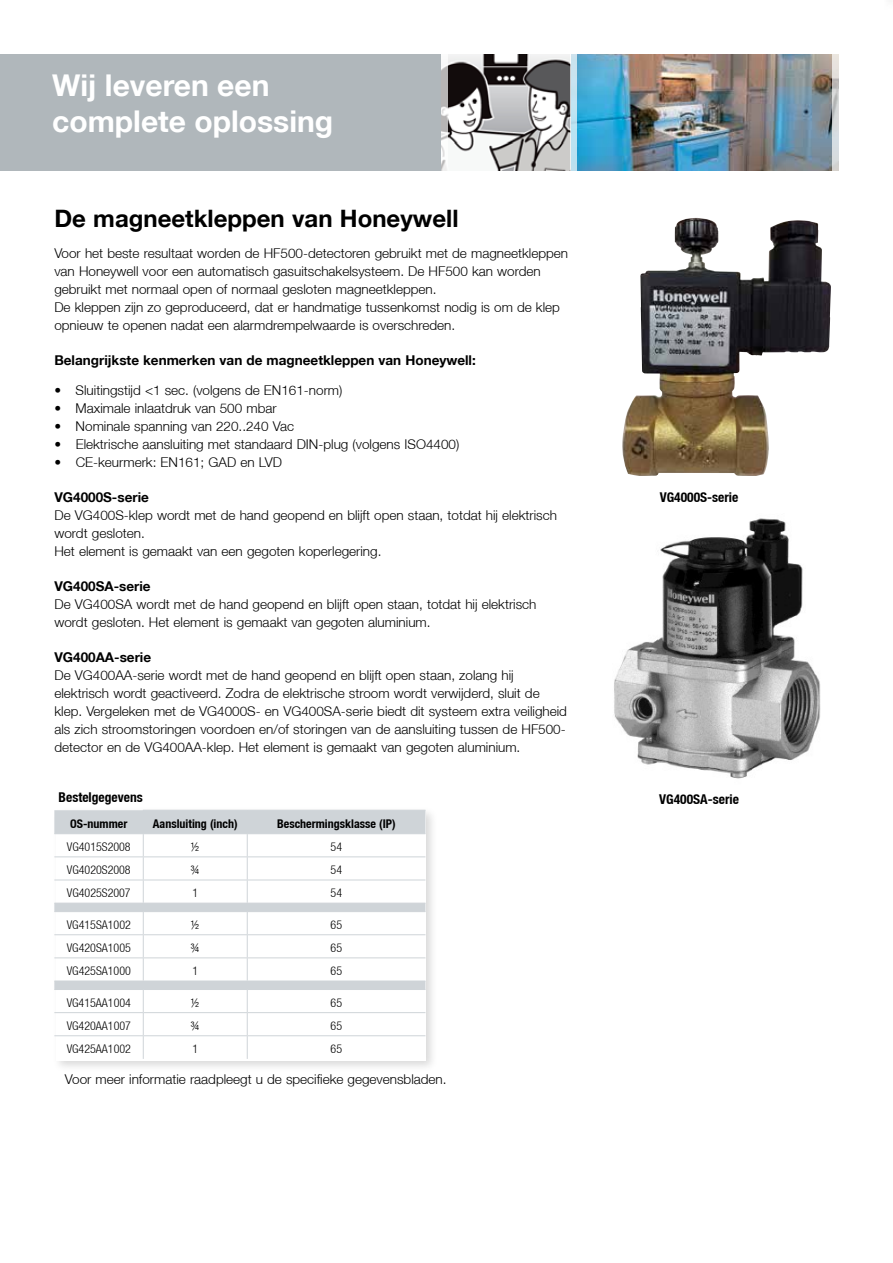
<style>
.page{position:relative;width:893px;height:1263px;background:#fff}
.page>*{position:absolute;margin:0;border:0;box-sizing:border-box;transform-origin:0 0}
.t1{font:700 30px/36px "Helvetica Neue LT";color:#fff}
.t2{font:700 24px "Helvetica Neue LT";color:#000}
.t3{font:300 13.5px/18px "Helvetica Neue LT";color:#000}
.t4{font:700 13.5px "Helvetica Neue LT";color:#000}
.t5{font:700 condensed 13.5px "Helvetica Neue LT";color:#000}
.t6{font:300 condensed 12px "Helvetica Neue LT";color:#000}
.t7{font:700 condensed 12px "Helvetica Neue LT";color:#000}
</style>
<div class="page">
<div style="left:0;top:54px;width:839px;height:116px;background:#b0b7bb"></div>
<img style="left:448px;top:54px;width:384px;height:116px">
<svg style="left:832px;top:54px;width:7px;height:117px"></svg>
<svg style="left:442px;top:54px;width:6px;height:117px"></svg>
<div style="left:570px;top:52px;width:7px;height:120px;background:#bee3f1"></div>
<div style="left:52px;top:806px;width:386px;height:267px;background:#000;opacity:.15"></div>
<div style="left:56px;top:810px;width:369px;height:250px;background:#fff"></div>
<svg style="left:54px;top:810px;width:371px;height:179px"></svg>
<hr style="left:54px;top:833px;width:89px;height:1px;background:#cfd4d8">
<hr style="left:143px;top:833px;width:104px;height:1px;background:#cfd4d8">
<hr style="left:247px;top:833px;width:178px;height:1px;background:#cfd4d8">
<hr style="left:54px;top:856px;width:89px;height:1px;background:#cfd4d8">
<hr style="left:143px;top:856px;width:104px;height:1px;background:#cfd4d8">
<hr style="left:247px;top:856px;width:178px;height:1px;background:#cfd4d8">
<hr style="left:54px;top:880px;width:89px;height:1px;background:#cfd4d8">
<hr style="left:143px;top:880px;width:104px;height:1px;background:#cfd4d8">
<hr style="left:247px;top:880px;width:178px;height:1px;background:#cfd4d8">
<hr style="left:54px;top:903px;width:89px;height:1px;background:#cfd4d8">
<hr style="left:143px;top:903px;width:104px;height:1px;background:#cfd4d8">
<hr style="left:247px;top:903px;width:178px;height:1px;background:#cfd4d8">
<hr style="left:54px;top:911px;width:89px;height:1px;background:#cfd4d8">
<hr style="left:143px;top:911px;width:104px;height:1px;background:#cfd4d8">
<hr style="left:247px;top:911px;width:178px;height:1px;background:#cfd4d8">
<hr style="left:54px;top:934px;width:89px;height:1px;background:#cfd4d8">
<hr style="left:143px;top:934px;width:104px;height:1px;background:#cfd4d8">
<hr style="left:247px;top:934px;width:178px;height:1px;background:#cfd4d8">
<hr style="left:54px;top:957px;width:89px;height:1px;background:#cfd4d8">
<hr style="left:143px;top:957px;width:104px;height:1px;background:#cfd4d8">
<hr style="left:247px;top:957px;width:178px;height:1px;background:#cfd4d8">
<hr style="left:54px;top:981px;width:89px;height:1px;background:#cfd4d8">
<hr style="left:143px;top:981px;width:104px;height:1px;background:#cfd4d8">
<hr style="left:247px;top:981px;width:178px;height:1px;background:#cfd4d8">
<hr style="left:54px;top:989px;width:89px;height:1px;background:#cfd4d8">
<hr style="left:143px;top:989px;width:104px;height:1px;background:#cfd4d8">
<hr style="left:247px;top:989px;width:178px;height:1px;background:#cfd4d8">
<hr style="left:54px;top:1012px;width:89px;height:1px;background:#cfd4d8">
<hr style="left:143px;top:1012px;width:104px;height:1px;background:#cfd4d8">
<hr style="left:247px;top:1012px;width:178px;height:1px;background:#cfd4d8">
<hr style="left:54px;top:1035px;width:89px;height:1px;background:#cfd4d8">
<hr style="left:143px;top:1035px;width:104px;height:1px;background:#cfd4d8">
<svg style="left:143px;top:811px;width:1px;height:248px"></svg>
<hr style="left:247px;top:1035px;width:178px;height:1px;background:#cfd4d8">
<svg style="left:247px;top:811px;width:1px;height:248px"></svg>
<hr style="left:143px;top:810px;width:104px;height:1px;background:#cfd4d8">
<hr style="left:247px;top:810px;width:178px;height:1px;background:#cfd4d8">
<img style="left:622px;top:218px;width:209px;height:258px">
<img style="left:614px;top:518px;width:207px;height:261px">
<h1 class="t1" style="left:52px;top:67px;width:282px">Wij leveren een complete oplossing</h1>
<h2 class="t2" style="left:54px;top:204px;width:406px">De magneetkleppen van Honeywell</h2>
<p class="t3" style="left:54px;top:244px;width:515px">Voor het beste resultaat worden de HF500-detectoren gebruikt met de magneetkleppen van Honeywell voor een automatisch gasuitschakelsysteem. De HF500 kan worden gebruikt met normaal open of normaal gesloten magneetkleppen.<br>De kleppen zijn zo geproduceerd, dat er handmatige tussenkomst nodig is om de klep opnieuw te openen nadat een alarmdrempelwaarde is overschreden.</p>
<p class="t4" style="left:54px;top:351px;width:423px">Belangrijkste kenmerken van de magneetkleppen van Honeywell:</p>
<p class="t3" style="left:54px;top:381px;width:290px">• Sluitingstijd &lt;1 sec. (volgens de EN161-norm)</p>
<p class="t3" style="left:54px;top:399px;width:224px">• Maximale inlaatdruk van 500 mbar</p>
<p class="t3" style="left:54px;top:417px;width:241px">• Nominale spanning van 220..240 Vac</p>
<p class="t3" style="left:54px;top:435px;width:406px">• Elektrische aansluiting met standaard DIN-plug (volgens ISO4400)</p>
<p class="t3" style="left:54px;top:453px;width:229px">• CE-keurmerk: EN161; GAD en LVD</p>
<p class="t4" style="left:54px;top:489px;width:96px">VG4000S-serie</p>
<p class="t3" style="left:54px;top:506px;width:504px">De VG400S-klep wordt met de hand geopend en blijft open staan, totdat hij elektrisch wordt gesloten.<br>Het element is gemaakt van een gegoten koperlegering.</p>
<p class="t4" style="left:54px;top:578px;width:98px">VG400SA-serie</p>
<p class="t3" style="left:54px;top:595px;width:484px">De VG400SA wordt met de hand geopend en blijft open staan, totdat hij elektrisch wordt gesloten. Het element is gemaakt van gegoten aluminium.</p>
<p class="t4" style="left:54px;top:649px;width:98px">VG400AA-serie</p>
<p class="t3" style="left:54px;top:666px;width:514px">De VG400AA-serie wordt met de hand geopend en blijft open staan, zolang hij elektrisch wordt geactiveerd. Zodra de elektrische stroom wordt verwijderd, sluit de klep. Vergeleken met de VG4000S- en VG400SA-serie biedt dit systeem extra veiligheid als zich stroomstoringen voordoen en/of storingen van de aansluiting tussen de HF500- detector en de VG400AA-klep. Het element is gemaakt van gegoten aluminium.</p>
<p class="t5" style="left:59px;top:789px;width:86px">Bestelgegevens</p>
<p class="t7" style="left:70px;top:816px;width:59px">OS-nummer</p>
<p class="t7" style="left:153px;top:816px;width:86px">Aansluiting (inch)</p>
<p class="t7" style="left:277px;top:816px;width:120px">Beschermingsklasse (IP)</p>
<p class="t6" style="left:67px;top:840px;width:65px">VG4015S2008</p>
<p class="t6" style="left:191px;top:840px;width:10px">½</p>
<p class="t6" style="left:331px;top:840px;width:13px">54</p>
<p class="t6" style="left:67px;top:863px;width:65px">VG4020S2008</p>
<p class="t6" style="left:191px;top:863px;width:10px">¾</p>
<p class="t6" style="left:331px;top:863px;width:13px">54</p>
<p class="t6" style="left:67px;top:886px;width:65px">VG4025S2007</p>
<p class="t6" style="left:192px;top:886px;width:7px">1</p>
<p class="t6" style="left:331px;top:886px;width:13px">54</p>
<p class="t6" style="left:67px;top:918px;width:66px">VG415SA1002</p>
<p class="t6" style="left:191px;top:918px;width:10px">½</p>
<p class="t6" style="left:331px;top:918px;width:13px">65</p>
<p class="t6" style="left:67px;top:941px;width:66px">VG420SA1005</p>
<p class="t6" style="left:191px;top:941px;width:10px">¾</p>
<p class="t6" style="left:331px;top:941px;width:13px">65</p>
<p class="t6" style="left:67px;top:964px;width:66px">VG425SA1000</p>
<p class="t6" style="left:192px;top:964px;width:7px">1</p>
<p class="t6" style="left:331px;top:964px;width:13px">65</p>
<p class="t6" style="left:67px;top:995px;width:66px">VG415AA1004</p>
<p class="t6" style="left:191px;top:995px;width:10px">½</p>
<p class="t6" style="left:331px;top:995px;width:13px">65</p>
<p class="t6" style="left:67px;top:1019px;width:66px">VG420AA1007</p>
<p class="t6" style="left:191px;top:1019px;width:10px">¾</p>
<p class="t6" style="left:331px;top:1019px;width:13px">65</p>
<p class="t6" style="left:67px;top:1042px;width:66px">VG425AA1002</p>
<p class="t6" style="left:192px;top:1042px;width:7px">1</p>
<p class="t6" style="left:331px;top:1042px;width:13px">65</p>
<p class="t3" style="left:65px;top:1069px;width:383px">Voor meer informatie raadpleegt u de specifieke gegevensbladen.</p>
<p class="t5" style="left:660px;top:489px;width:80px">VG4000S-serie</p>
<p class="t5" style="left:659px;top:791px;width:81px">VG400SA-serie</p>
</div>
